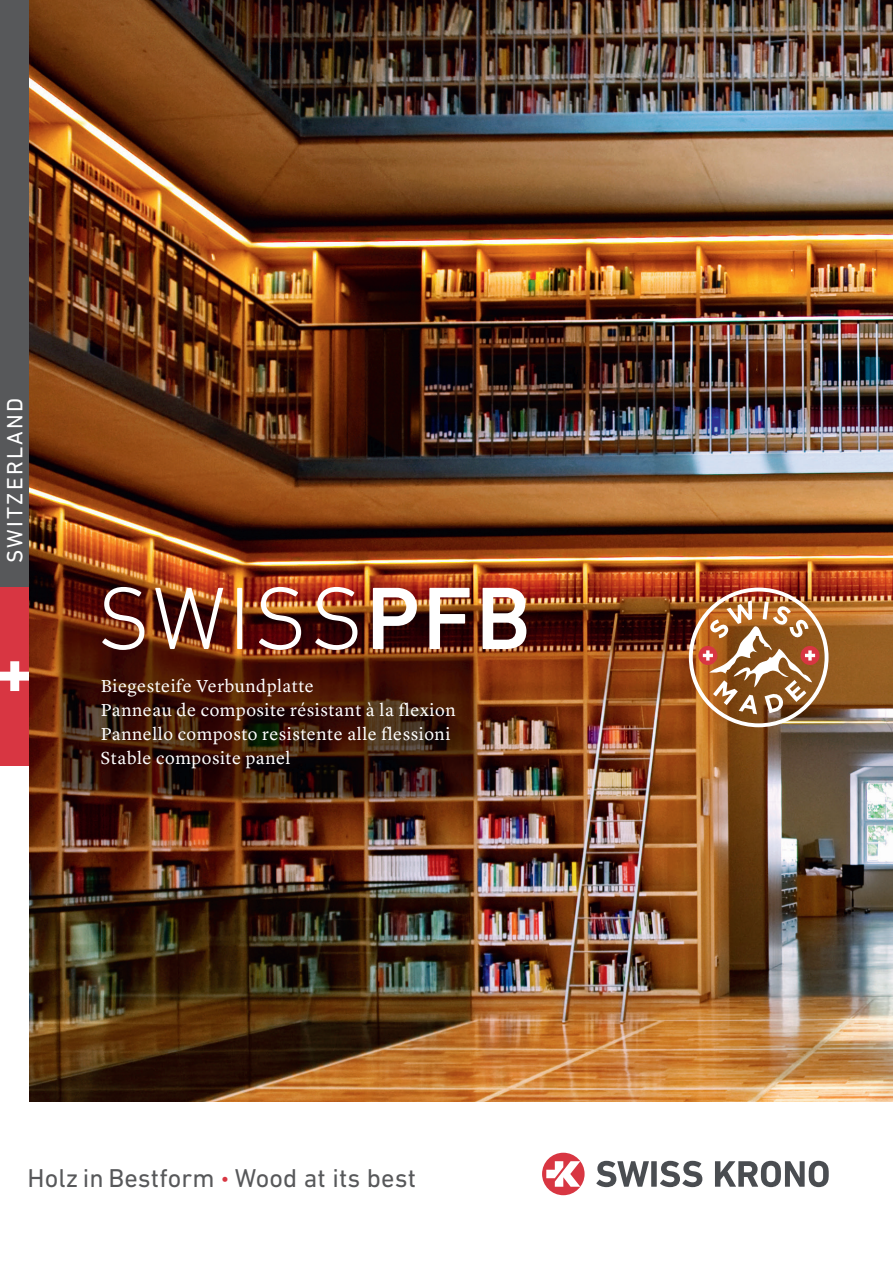
<style>
.page{position:relative;width:893px;height:1263px;background:#fff}
.page>*{position:absolute;margin:0;border:0;box-sizing:border-box;transform-origin:0 0}
.t1{font:300 90px "DIN Next LT Pro";color:#fff}
.t2{font:500 90px "DIN Next LT Pro";color:#fff}
.t3{font:26.25px "DIN Next LT Pro";letter-spacing:.005em;color:#57585a}
.t4{font:22.5px "DIN Next LT Pro";letter-spacing:.1em;color:#fff}
.t5{font:18px/24px "Lyon Text";letter-spacing:.03em;color:#fff}
.s1{font-weight:300;font-size:21.75px;color:#d83642}
</style>
<div class="page">
<div style="left:0;top:587px;width:30px;height:178px;background:#d83642"></div>
<svg style="left:0;top:661px;width:30px;height:30px"></svg>
<div style="left:0;top:0;width:30px;height:587px;background:#57585a"></div>
<img style="left:30px;top:0;width:863px;height:1101px">
<div style="left:542px;top:1153px;width:43px;height:42px;background:#d83642;border-radius:50%"></div>
<svg style="left:546px;top:1161px;width:34px;height:26px"></svg>
<svg style="left:596px;top:1161px;width:53px;height:26px"></svg>
<div style="left:651px;top:1161px;width:6px;height:26px;background:#4a4d51"></div>
<svg style="left:660px;top:1161px;width:42px;height:26px"></svg>
<svg style="left:715px;top:1161px;width:114px;height:26px"></svg>
<img style="left:689px;top:588px;width:139px;height:139px">
<p class="t4" style="left:2px;top:563px;width:167px;rotate:-90deg">Switzerland</p>
<h1 class="t1" style="left:97px;top:567px;width:53px">SWISS</h1>
<h1 class="t2" style="left:366px;top:566px;width:166px">PFB</h1>
<p class="t5" style="left:101px;top:673px;width:356px">Biegesteife Verbundplatte<br>Panneau de composite résistant à la flexion Pannello composto resistente alle flessioni Stable composite panel</p>
<h2 class="t3" style="left:27px;top:1163px;width:390px">Holz in Bestform <span class="s1">•</span> Wood at its best</h2>
</div>
